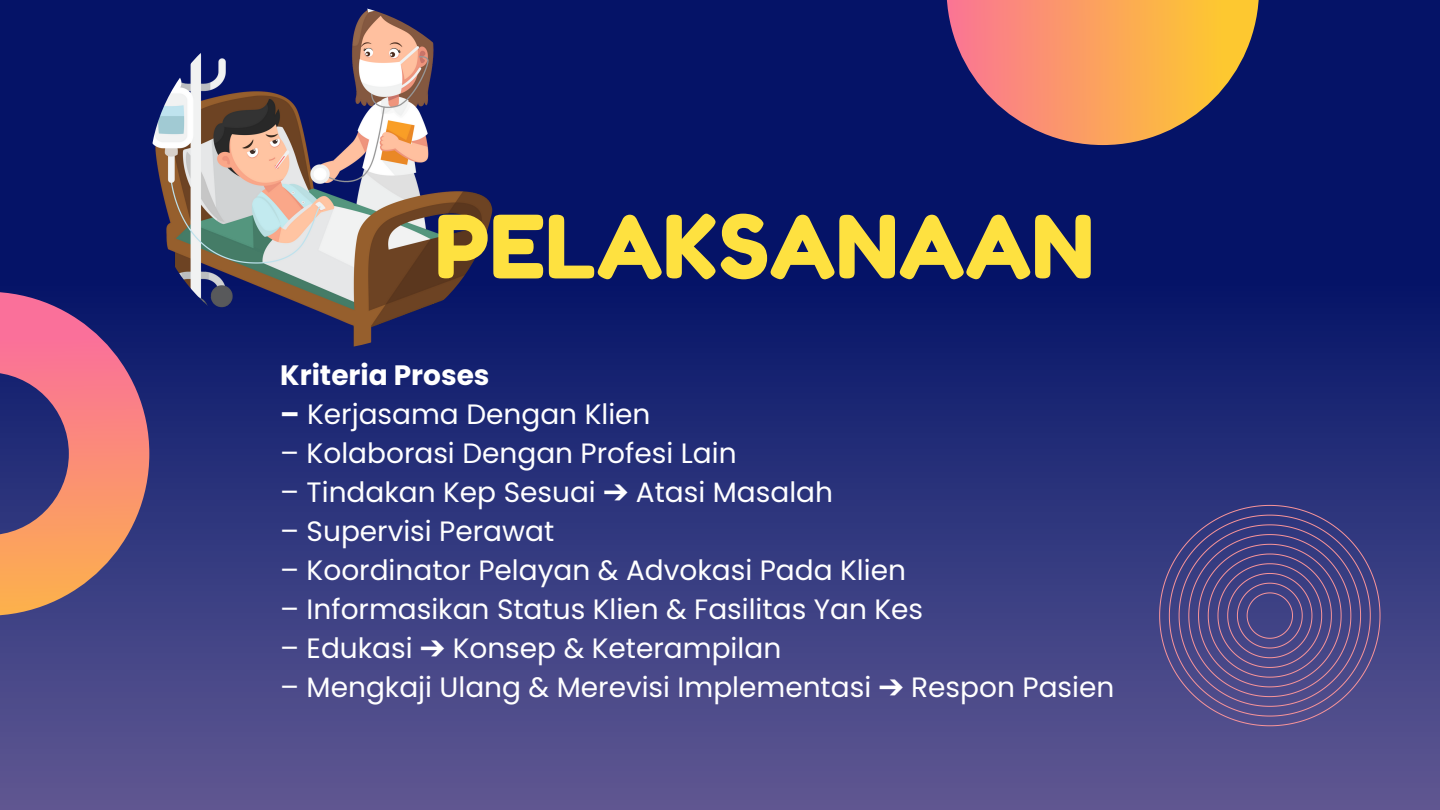
<style>
.page{position:relative;width:1440px;height:810px;background:#051367}
.page>*{position:absolute;margin:0;border:0;box-sizing:border-box;transform-origin:0 0}
.t1{font:87px "Fredoka One";color:#fee140}
.t2{font:28px "Poppins";color:#fff}
.t3{font:700 28px "Poppins";color:#fff}
.s1{font-weight:700}
.s2{font-family:"Free Serif"}
</style>
<div class="page">
<div style="left:0;top:285px;width:1440px;height:525px;background:linear-gradient(to bottom,#06176a,#605993)"></div>
<svg style="left:0;top:292px;width:149px;height:324px"></svg>
<svg style="left:947px;top:0;width:312px;height:145px"></svg>
<img style="left:149px;top:3px;width:347px;height:346px;border-radius:50%">
<svg style="left:1159px;top:505px;width:221px;height:221px"></svg>
<p class="t1" style="left:435px;top:194px;width:661px">PELAKSANAAN</p>
<p class="t3" style="left:280px;top:356px;width:211px">Kriteria Proses</p>
<h1 class="t2" style="left:280px;top:395px;width:372px"><span class="s1">–</span> Kerjasama Dengan Klien</h1>
<p class="t2" style="left:280px;top:434px;width:458px">– Kolaborasi Dengan Profesi Lain</p>
<p class="t2" style="left:280px;top:473px;width:554px">– Tindakan Kep Sesuai <span class="s2">➔</span> Atasi Masalah</p>
<p class="t2" style="left:280px;top:512px;width:276px">– Supervisi Perawat</p>
<p class="t2" style="left:280px;top:551px;width:627px">– Koordinator Pelayan &amp; Advokasi Pada Klien</p>
<p class="t2" style="left:280px;top:590px;width:644px">– Informasikan Status Klien &amp; Fasilitas Yan Kes</p>
<p class="t2" style="left:280px;top:629px;width:503px">– Edukasi <span class="s2">➔</span> Konsep &amp; Keterampilan</p>
<p class="t2" style="left:280px;top:668px;width:836px">– Mengkaji Ulang &amp; Merevisi Implementasi <span class="s2">➔</span> Respon Pasien</p>
</div>
